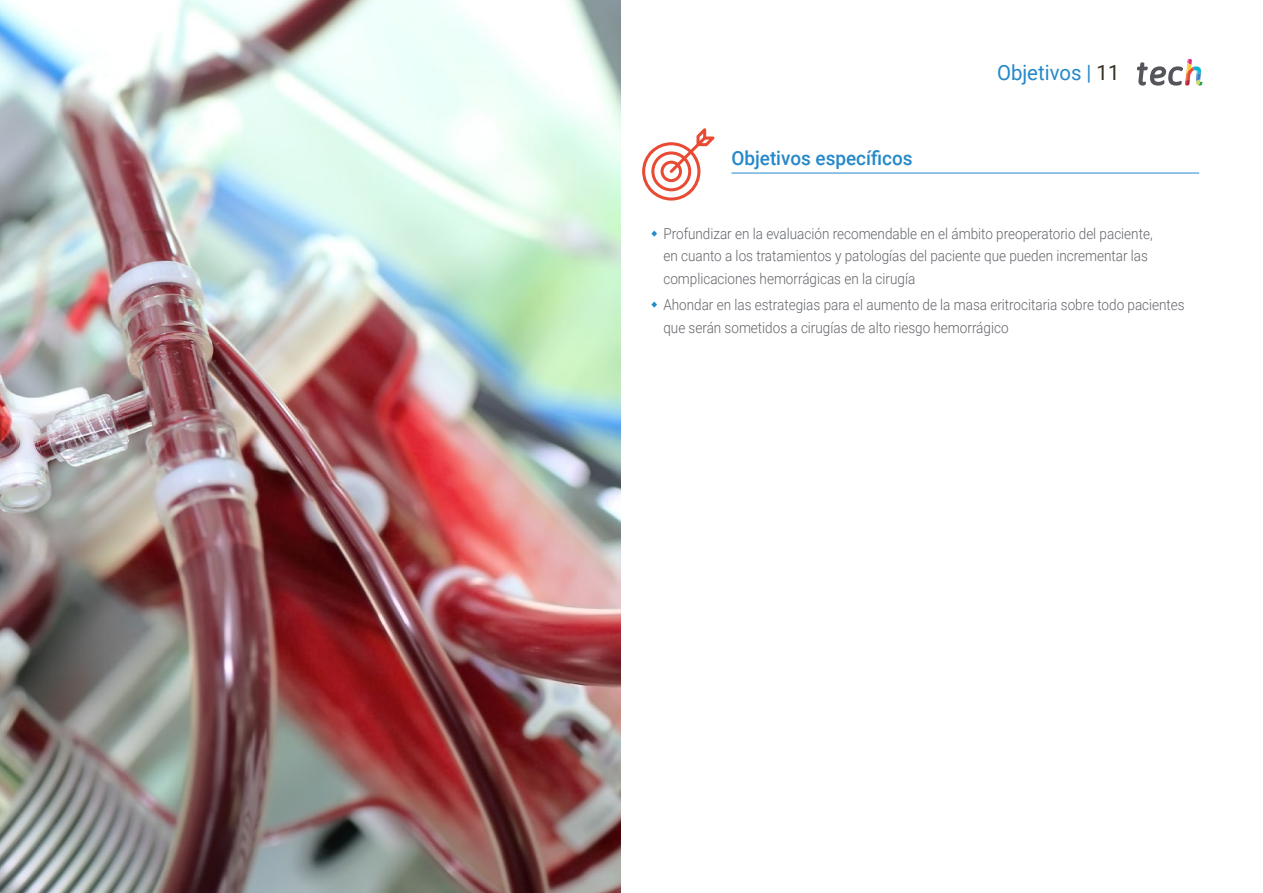
<style>
.page{position:relative;width:1263px;height:893px;background:#fff}
.page>*{position:absolute;margin:0;border:0;box-sizing:border-box;transform-origin:0 0}
.t1{font:21px "Roboto";color:#2488c9}
.t2{font:500 19.5px "Roboto";color:#2488c9}
.t3{font:300 15px/22.5px "Roboto";color:#61646a;scale:.9 1}
.s1{color:#312e20}
</style>
<div class="page">
<img style="left:0;top:0;width:621px;height:893px">
<svg style="left:1137px;top:59px;width:65px;height:27px"></svg>
<hr style="left:731px;top:173px;width:468px;height:1px;background:#2488c9">
<svg style="left:642px;top:128px;width:72px;height:73px"></svg>
<h2 class="t2" style="left:731px;top:144px;width:183px">Objetivos específicos</h2>
<h1 class="t1" style="left:997px;top:57px;width:124px">Objetivos | <span class="s1">11</span></h1>
<p class="t3" style="left:663px;top:221px;width:545px">Profundizar en la evaluación recomendable en el ámbito preoperatorio del paciente, en cuanto a los tratamientos y patologías del paciente que pueden incrementar las complicaciones hemorrágicas en la cirugía</p>
<p class="t3" style="left:663px;top:293px;width:581px">Ahondar en las estrategias para el aumento de la masa eritrocitaria sobre todo pacientes que serán sometidos a cirugías de alto riesgo hemorrágico</p>
</div>
